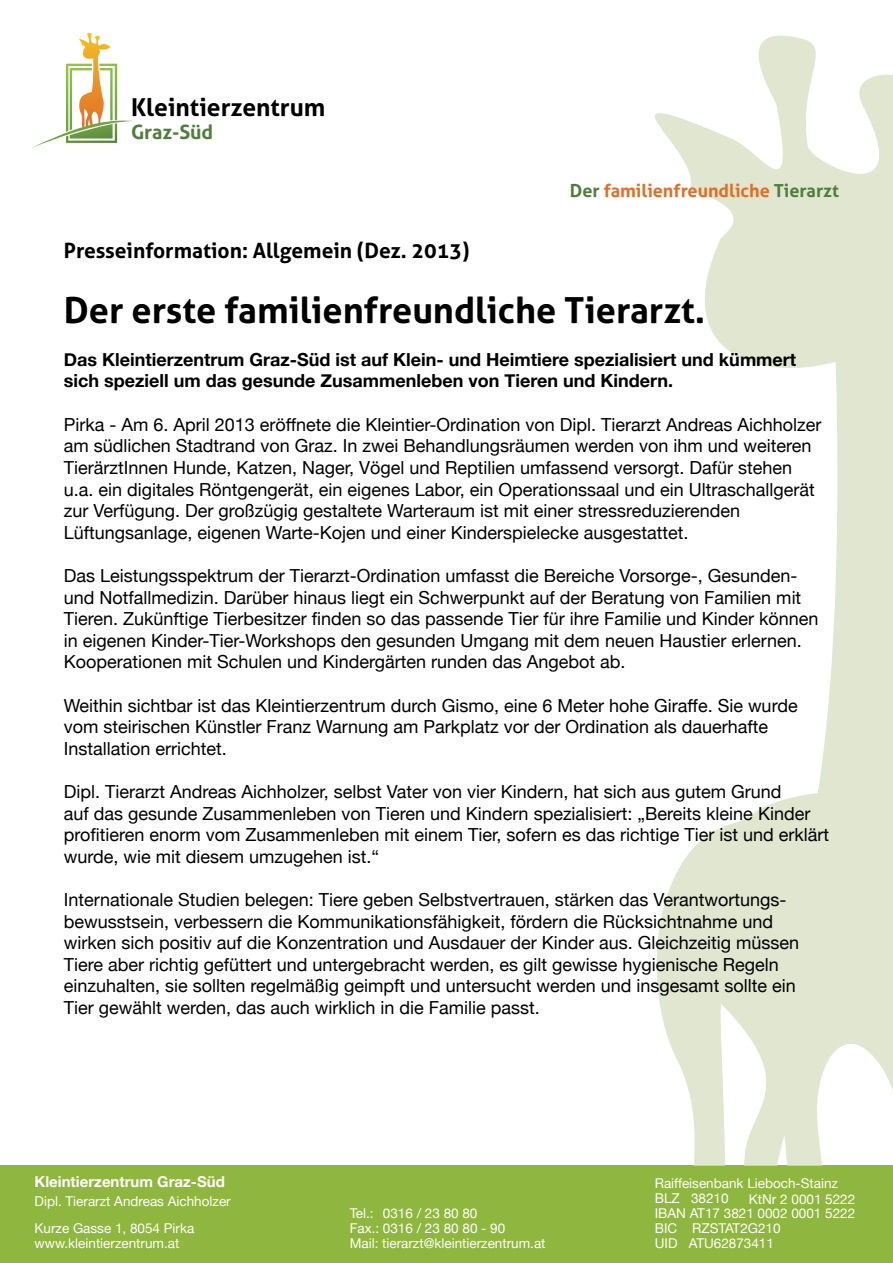
<style>
.page{position:relative;width:893px;height:1263px;background:#fff}
.page>*{position:absolute;margin:0;border:0;box-sizing:border-box;transform-origin:0 0}
.t1{font:700 36px "Aller";color:#000}
.t2{font:700 24.6px "Aller";color:#000}
.t3{font:700 21px "Aller";color:#000}
.t4{font:700 19.8px "Aller";color:#517f3b}
.t5{font:18px/21.6px "Helvetica Neue";color:#000}
.t6{font:700 18px/21.6px "Helvetica Neue";color:#000}
.t7{font:700 18px "Aller";color:#e16e26}
.t8{font:700 15px "Helvetica Neue";color:#fff}
.t9{font:13.5px/15px "Helvetica Neue";color:#fff}
.s1{color:#517f3b}
</style>
<div class="page">
<div style="left:0;top:1166px;width:893px;height:97px;background:#8fb63e"></div>
<svg style="left:577px;top:35px;width:316px;height:1131px"></svg>
<svg style="left:32px;top:33px;width:101px;height:115px"></svg>
<h2 class="t2" style="left:131px;top:92px;width:196px">Kleintierzentrum</h2>
<p class="t4" style="left:131px;top:119px;width:84px">Graz-Süd</p>
<p class="t7" style="left:570px;top:180px;width:271px"><span class="s1">Der</span> familienfreundliche <span class="s1">Tierarzt</span></p>
<p class="t3" style="left:64px;top:237px;width:407px">Presseinformation: Allgemein (Dez. 2013)</p>
<h1 class="t1" style="left:64px;top:288px;width:643px">Der erste familienfreundliche Tierarzt.</h1>
<p class="t6" style="left:64px;top:349px;width:734px">Das Kleintierzentrum Graz-Süd ist auf Klein- und Heimtiere spezialisiert und kümmert sich speziell um das gesunde Zusammenleben von Tieren und Kindern.</p>
<p class="t5" style="left:64px;top:414px;width:759px">Pirka - Am 6. April 2013 eröffnete die Kleintier-Ordination von Dipl. Tierarzt Andreas Aichholzer am südlichen Stadtrand von Graz. In zwei Behandlungsräumen werden von ihm und weiteren TierärztInnen Hunde, Katzen, Nager, Vögel und Reptilien umfassend versorgt. Dafür stehen u.a. ein digitales Röntgengerät, ein eigenes Labor, ein Operationssaal und ein Ultraschallgerät zur Verfügung. Der großzügig gestaltete Warteraum ist mit einer stressreduzierenden Lüftungsanlage, eigenen Warte-Kojen und einer Kinderspielecke ausgestattet.</p>
<p class="t5" style="left:64px;top:566px;width:756px">Das Leistungsspektrum der Tierarzt-Ordination umfasst die Bereiche Vorsorge-, Gesunden&shy;und Notfallmedizin. Darüber hinaus liegt ein Schwerpunkt auf der Beratung von Familien mit Tieren. Zukünftige Tierbesitzer finden so das passende Tier für ihre Familie und Kinder können in eigenen Kinder-Tier-Workshops den gesunden Umgang mit dem neuen Haustier erlernen.<br>Kooperationen mit Schulen und Kindergärten runden das Angebot ab.</p>
<p class="t5" style="left:64px;top:695px;width:735px">Weithin sichtbar ist das Kleintierzentrum durch Gismo, eine 6 Meter hohe Giraffe. Sie wurde vom steirischen Künstler Franz Warnung am Parkplatz vor der Ordination als dauerhafte<br>Installation errichtet.</p>
<p class="t5" style="left:64px;top:782px;width:767px">Dipl. Tierarzt Andreas Aichholzer, selbst Vater von vier Kindern, hat sich aus gutem Grund<br>auf das gesunde Zusammenleben von Tieren und Kindern spezialisiert: „Bereits kleine Kinder profitieren enorm vom Zusammenleben mit einem Tier, sofern es das richtige Tier ist und erklärt wurde, wie mit diesem umzugehen ist.“</p>
<p class="t5" style="left:64px;top:890px;width:737px">Internationale Studien belegen: Tiere geben Selbstvertrauen, stärken das Verantwortungs&shy;bewusstsein, verbessern die Kommunikationsfähigkeit, fördern die Rücksichtnahme und wirken sich positiv auf die Konzentration und Ausdauer der Kinder aus. Gleichzeitig müssen Tiere aber richtig gefüttert und untergebracht werden, es gilt gewisse hygienische Regeln einzuhalten, sie sollten regelmäßig geimpft und untersucht werden und insgesamt sollte ein Tier gewählt werden, das auch wirklich in die Familie passt.</p>
<p class="t8" style="left:35px;top:1169px;width:192px">Kleintierzentrum Graz-Süd</p>
<p class="t9" style="left:35px;top:1189px;width:198px;line-height:27px">Dipl. Tierarzt Andreas Aichholzer<br>Kurze Gasse 1, 8054 Pirka</p>
<p class="t9" style="left:35px;top:1237px;width:146px">www.kleintierzentrum.at</p>
<p class="t9" style="left:350px;top:1206px;width:197px">Tel.: 0316 / 23 80 80<br>Fax.: 0316 / 23 80 80 - 90<br>Mail: tierarzt@kleintierzentrum.at</p>
<p class="t9" style="left:655px;top:1177px;width:202px">Raiffeisenbank Lieboch-Stainz<br>BLZ 38210<br>IBAN AT17 3821 0002 0001 5222<br>BIC RZSTAT2G210<br>UID ATU62873411</p>
<p class="t9" style="left:749px;top:1192px;width:108px">KtNr 2 0001 5222</p>
</div>
